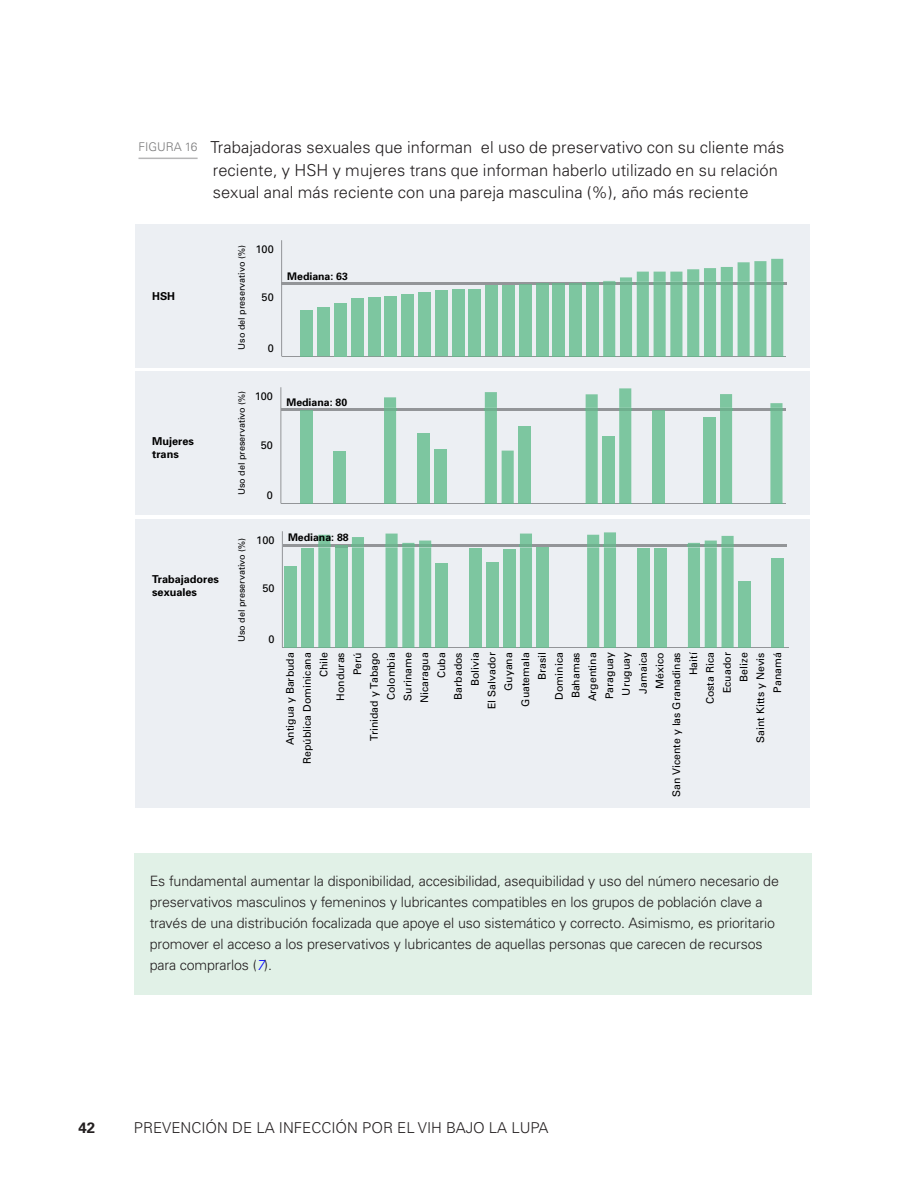
<style>
.page{position:relative;width:918px;height:1188px;background:#fff}
.page>*{position:absolute;margin:0;border:0;box-sizing:border-box;transform-origin:0 0}
.t1{font:300 16.5px/22.5px "Univers";letter-spacing:.005em;color:#231f20}
.t2{font:300 15px "Univers";color:#231f20}
.t3{font:700 15px "Univers";color:#231f20}
.t4{font:300 14.25px/21px "Univers";letter-spacing:-.01em;color:#231f20}
.t5{font:700 10.95px/13px "Univers";color:#000}
.t6{font:10.95px "Univers";color:#000}
.t7{font:10.5px/16.8px "Univers";color:#000;text-align:right}
.t8{font:700 10.5px "Univers";color:#000}
.t9{font:9px "Univers";color:#000}
.s1{font-size:12px;color:#79797a}
.s2{font-weight:400;font-size:10.95px}
.s3{font-style:italic;color:#00f}
</style>
<div class="page">
<div style="left:135px;top:519px;width:675px;height:289px;background:#eceff3"></div>
<div style="left:135px;top:371px;width:675px;height:144px;background:#eceff3"></div>
<div style="left:135px;top:224px;width:675px;height:144px;background:#eceff3"></div>
<hr style="left:282px;top:356px;width:504px;height:1px;background:#939598">
<hr style="left:281px;top:240px;width:1px;height:116px;background:#939598">
<hr style="left:281px;top:282px;width:505px;height:3px;background:#939598">
<svg style="left:301px;top:259px;width:482px;height:98px"></svg>
<hr style="left:281px;top:503px;width:505px;height:1px;background:#939598">
<hr style="left:280px;top:387px;width:1px;height:116px;background:#939598">
<hr style="left:281px;top:408px;width:505px;height:3px;background:#939598">
<div style="left:300px;top:411px;width:12px;height:92px;background:#7dc6a0"></div>
<svg style="left:300px;top:503px;width:12px;height:1px"></svg>
<svg style="left:300px;top:410px;width:12px;height:1px"></svg>
<div style="left:334px;top:452px;width:12px;height:51px;background:#7dc6a0"></div>
<svg style="left:334px;top:503px;width:12px;height:1px"></svg>
<svg style="left:384px;top:397px;width:12px;height:107px"></svg>
<div style="left:418px;top:433px;width:12px;height:70px;background:#7dc6a0"></div>
<div style="left:434px;top:449px;width:13px;height:54px;background:#7dc6a0"></div>
<svg style="left:418px;top:503px;width:29px;height:1px"></svg>
<svg style="left:485px;top:392px;width:46px;height:112px"></svg>
<svg style="left:586px;top:388px;width:45px;height:116px"></svg>
<div style="left:653px;top:411px;width:12px;height:92px;background:#7dc6a0"></div>
<svg style="left:653px;top:503px;width:12px;height:1px"></svg>
<svg style="left:653px;top:410px;width:12px;height:1px"></svg>
<svg style="left:703px;top:394px;width:29px;height:110px"></svg>
<svg style="left:770px;top:403px;width:13px;height:101px"></svg>
<hr style="left:282px;top:647px;width:507px;height:1px;background:#939598">
<hr style="left:282px;top:531px;width:1px;height:116px;background:#939598">
<hr style="left:283px;top:544px;width:504px;height:3px;background:#939598">
<svg style="left:285px;top:535px;width:79px;height:113px"></svg>
<svg style="left:386px;top:534px;width:62px;height:114px"></svg>
<svg style="left:470px;top:534px;width:79px;height:114px"></svg>
<svg style="left:587px;top:532px;width:29px;height:116px;background:#8fccad"></svg>
<div style="left:638px;top:549px;width:12px;height:98px;background:#7dc6a0"></div>
<div style="left:654px;top:549px;width:12px;height:98px;background:#7dc6a0"></div>
<svg style="left:638px;top:647px;width:28px;height:1px"></svg>
<svg style="left:688px;top:536px;width:62px;height:112px"></svg>
<div style="left:772px;top:558px;width:12px;height:89px;background:#7dc6a0"></div>
<svg style="left:772px;top:647px;width:12px;height:1px"></svg>
<hr style="left:139px;top:158px;width:59px;height:1px;background:#b6b6b7">
<div style="left:134px;top:853px;width:678px;height:141px;background:#e1f1e7"></div>
<p class="t1" style="left:213px;top:137px;width:573px;text-indent:-74px"><span class="s1">FIGURA 16</span> Trabajadoras sexuales que informan el uso de preservativo con su cliente más reciente, y HSH y mujeres trans que informan haberlo utilizado en su relación sexual anal más reciente con una pareja masculina (%), año más reciente</p>
<p class="t5" style="left:152px;top:290px;width:25px">HSH</p>
<p class="t5" style="left:152px;top:434px;width:43px">Mujeres trans</p>
<p class="t5" style="left:152px;top:572px;width:68px">Trabajadores sexuales</p>
<p class="t9" style="left:238px;top:350px;width:106px;rotate:-90deg">Uso del preservativo (%)</p>
<p class="t6" style="left:256px;top:245px;width:20px">100</p>
<p class="t6" style="left:262px;top:293px;width:14px">50</p>
<p class="t6" style="left:268px;top:343px;width:8px">0</p>
<p class="t8" style="left:287px;top:270px;width:62px">Mediana: 63</p>
<p class="t9" style="left:238px;top:495px;width:106px;rotate:-90deg">Uso del preservativo (%)</p>
<p class="t6" style="left:255px;top:392px;width:20px">100</p>
<p class="t6" style="left:261px;top:441px;width:14px">50</p>
<p class="t6" style="left:267px;top:490px;width:8px">0</p>
<p class="t8" style="left:286px;top:396px;width:62px">Mediana: 80</p>
<p class="t9" style="left:238px;top:642px;width:106px;rotate:-90deg">Uso del preservativo (%)</p>
<p class="t8" style="left:256px;top:532px;width:94px"><span class="s2">100</span> Mediana: 88</p>
<p class="t6" style="left:262px;top:584px;width:14px">50</p>
<p class="t6" style="left:268px;top:634px;width:8px">0</p>
<p class="t7" style="left:283px;top:797px;width:146px;rotate:-90deg">Antigua y Barbuda<br>República Dominicana<br>Chile<br>Honduras<br>Perú<br>Trinidad y Tabago<br>Colombia<br>Suriname<br>Nicaragua<br>Cuba<br>Barbados<br>Bolivia<br>El Salvador<br>Guyana<br>Guatemala<br>Brasil<br>Dominica<br>Bahamas<br>Argentina<br>Paraguay<br>Uruguay<br>Jamaica<br>México<br>San Vicente y las Granadinas<br>Haití<br>Costa Rica<br>Ecuador<br>Belize<br>Saint Kitts y Nevis<br>Panamá</p>
<p class="t4" style="left:150px;top:872px;width:631px">Es fundamental aumentar la disponibilidad, accesibilidad, asequibilidad y uso del número necesario de preservativos masculinos y femeninos y lubricantes compatibles en los grupos de población clave a través de una distribución focalizada que apoye el uso sistemático y correcto. Asimismo, es prioritario promover el acceso a los preservativos y lubricantes de aquellas personas que carecen de recursos para comprarlos (<span class="s3">7</span>).</p>
<p class="t3" style="left:79px;top:1122px;width:18px">42</p>
<p class="t2" style="left:134px;top:1121px;width:416px">PREVENCIÓN DE LA INFECCIÓN POR EL VIH BAJO LA LUPA</p>
</div>
